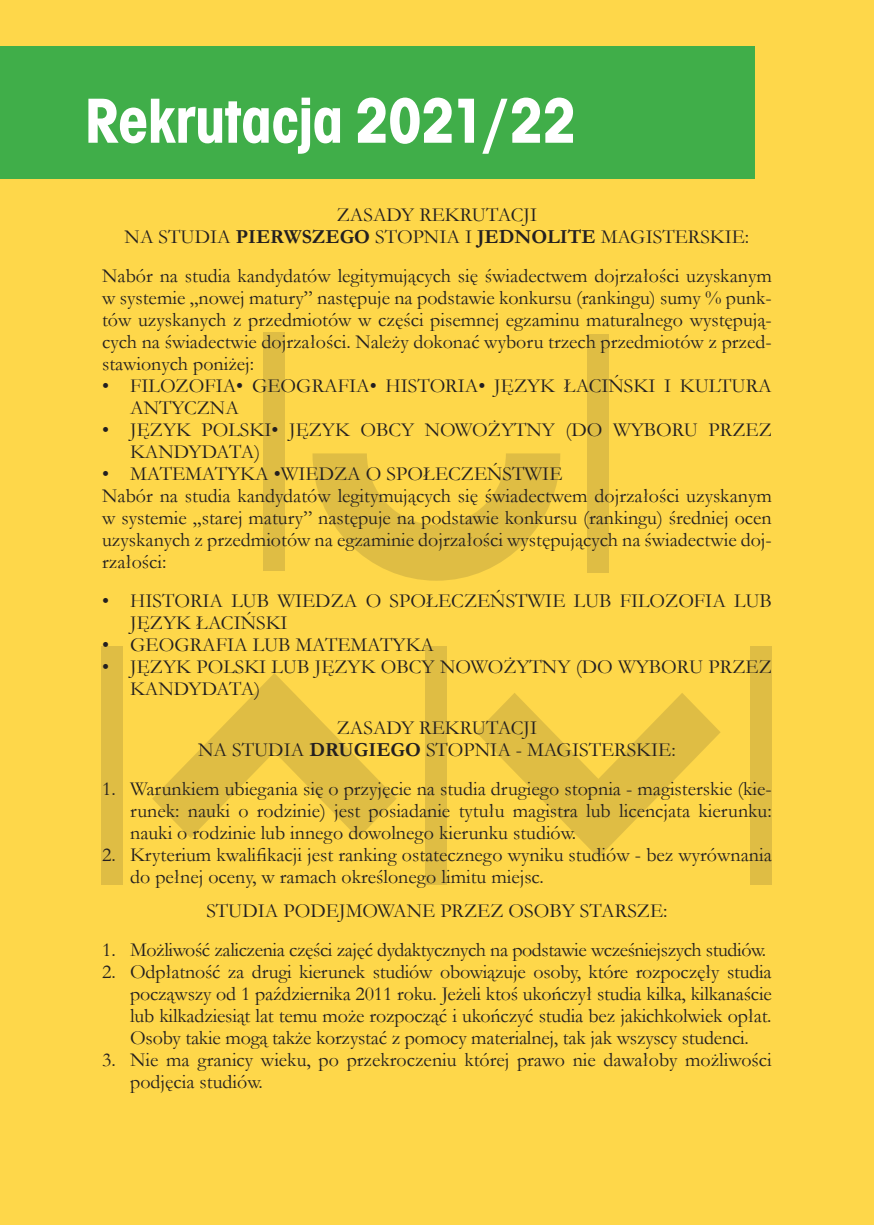
<style>
.page{position:relative;width:874px;height:1225px;background:#fff}
.page>*{position:absolute;margin:0;border:0;box-sizing:border-box;transform-origin:0 0}
.t1{font:66px "Avant Garde Cond.Bold";color:#fff}
.t2{font:20px/22px "Garamond";color:#231f20}
.t3{font:20px "Garamond";letter-spacing:-.02em;color:#231f20}
.s1{font-weight:700}
</style>
<div class="page">
<div style="left:0;top:0;width:873px;height:1225px;background:#fed74a"></div>
<div style="left:0;top:46px;width:754px;height:133px;background:#40ae49"></div>
<svg style="left:152px;top:673px;width:244px;height:165px"></svg>
<svg style="left:476px;top:693px;width:244px;height:165px"></svg>
<svg style="left:312px;top:453px;width:248px;height:128px"></svg>
<div style="left:263px;top:332px;width:22px;height:238px;background:#dfbd44"></div>
<div style="left:587px;top:334px;width:22px;height:239px;background:#dfbd44"></div>
<div style="left:101px;top:646px;width:22px;height:238px;background:#dfbd44"></div>
<div style="left:425px;top:646px;width:22px;height:238px;background:#dfbd44"></div>
<div style="left:749px;top:646px;width:22px;height:238px;background:#dfbd44"></div>
<h1 class="t1" style="left:85px;top:82px;width:492px">Rekrutacja 2021/22</h1>
<p class="t2" style="left:124px;top:203px;width:626px;text-align:center">ZASADY REKRUTACJI<br>NA STUDIA <span class="s1">PIERWSZEGO</span> STOPNIA I <span class="s1">JEDNOLITE</span> MAGISTERSKIE:</p>
<p class="t2" style="left:102px;top:264px;width:670px;text-align:justify">Nabór na studia kandydatów legitymujących się świadectwem dojrzałości uzyskanym w systemie „nowej matury” następuje na podstawie konkursu (rankingu) sumy % punk&shy;tów uzyskanych z przedmiotów w części pisemnej egzaminu maturalnego występują&shy;cych na świadectwie dojrzałości. Należy dokonać wyboru trzech przedmiotów z przed&shy;stawionych poniżej:</p>
<p class="t2" style="left:130px;top:374px;width:642px;text-indent:-28px">• FILOZOFIA• GEOGRAFIA• HISTORIA• JĘZYK ŁACIŃSKI I KULTURA<br>ANTYCZNA</p>
<p class="t2" style="left:130px;top:418px;width:642px;text-indent:-28px">• JĘZYK POLSKI• JĘZYK OBCY NOWOŻYTNY (DO WYBORU PRZEZ<br>KANDYDATA)</p>
<p class="t2" style="left:102px;top:462px;width:670px">• MATEMATYKA •WIEDZA O SPOŁECZEŃSTWIE<br>Nabór na studia kandydatów legitymujących się świadectwem dojrzałości uzyskanym w systemie „starej matury” następuje na podstawie konkursu (rankingu) średniej ocen uzyskanych z przedmiotów na egzaminie dojrzałości występujących na świadectwie doj&shy;rzałości:</p>
<p class="t2" style="left:130px;top:589px;width:642px;text-indent:-28px">• HISTORIA LUB WIEDZA O SPOŁECZEŃSTWIE LUB FILOZOFIA LUB<br>JĘZYK ŁACIŃSKI</p>
<p class="t2" style="left:102px;top:633px;width:333px">• GEOGRAFIA LUB MATEMATYKA</p>
<p class="t2" style="left:130px;top:655px;width:642px;text-indent:-28px">• JĘZYK POLSKI LUB JĘZYK OBCY NOWOŻYTNY (DO WYBORU PRZEZ<br>KANDYDATA)</p>
<p class="t2" style="left:198px;top:716px;width:478px;text-align:center">ZASADY REKRUTACJI<br>NA STUDIA <span class="s1">DRUGIEGO</span> STOPNIA - MAGISTERSKIE:</p>
<p class="t2" style="left:130px;top:777px;width:642px;text-align:justify;text-indent:-28px">1. Warunkiem ubiegania się o przyjęcie na studia drugiego stopnia - magisterskie (kie&shy;runek: nauki o rodzinie) jest posiadanie tytułu magistra lub licencjata kierunku: nauki o rodzinie lub innego dowolnego kierunku studiów.</p>
<p class="t2" style="left:130px;top:843px;width:642px;text-indent:-28px">2. Kryterium kwalifikacji jest ranking ostatecznego wyniku studiów - bez wyrównania do pełnej oceny, w ramach określonego limitu miejsc.</p>
<p class="t2" style="left:206px;top:898px;width:462px">STUDIA PODEJMOWANE PRZEZ OSOBY STARSZE:</p>
<p class="t3" style="left:102px;top:936px;width:665px">1. Możliwość zaliczenia części zajęć dydaktycznych na podstawie wcześniejszych studiów.</p>
<p class="t2" style="left:130px;top:959px;width:642px;text-align:justify;text-indent:-28px">2. Odpłatność za drugi kierunek studiów obowiązuje osoby, które rozpoczęły studia począwszy od 1 października 2011 roku. Jeżeli ktoś ukończył studia kilka, kilkanaście lub kilkadziesiąt lat temu może rozpocząć i ukończyć studia bez jakichkolwiek opłat.<br>Osoby takie mogą także korzystać z pomocy materialnej, tak jak wszyscy studenci.</p>
<p class="t2" style="left:130px;top:1047px;width:642px;text-indent:-28px">3. Nie ma granicy wieku, po przekroczeniu której prawo nie dawałoby możliwości podjęcia studiów.</p>
</div>
